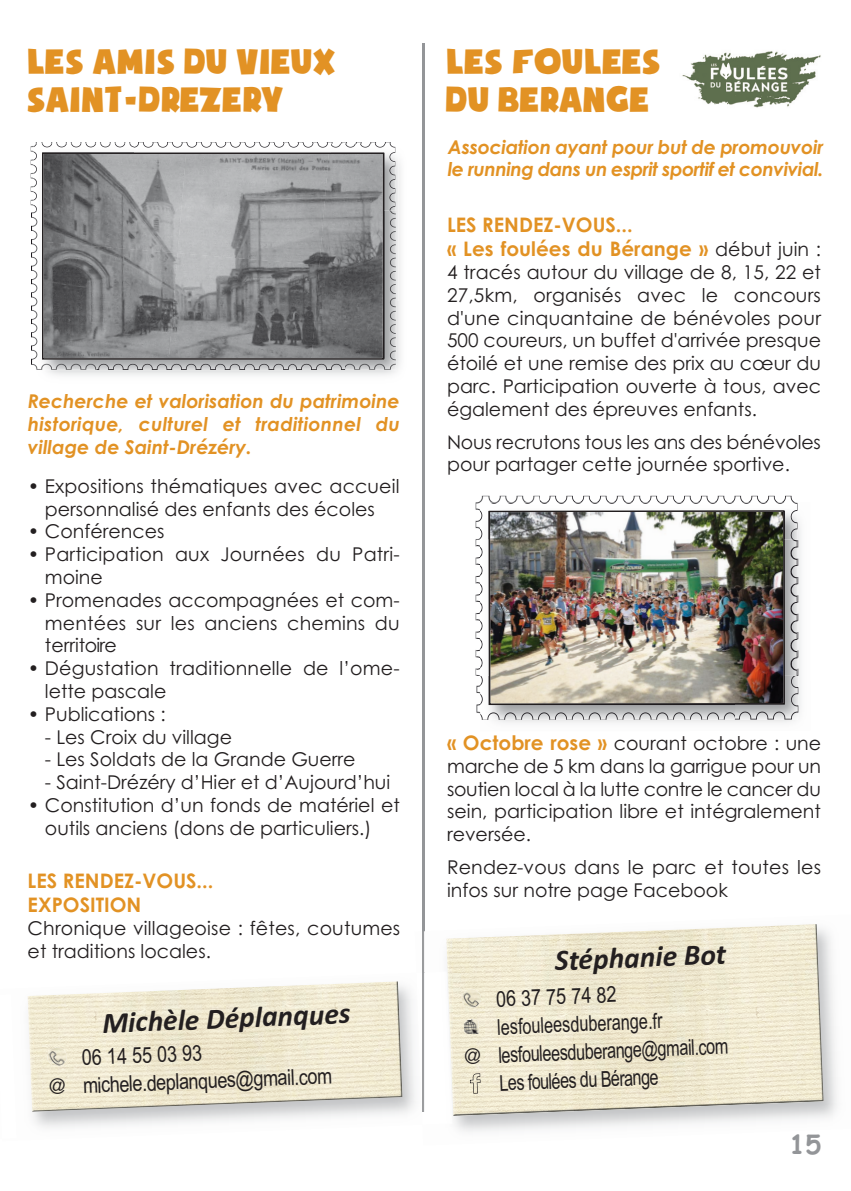
<style>
.page{position:relative;width:851px;height:1191px;background:#fff}
.page>*{position:absolute;margin:0;border:0;box-sizing:border-box;transform-origin:0 0}
.t1{font:40px/38px "Soupof Justice";color:#e29224}
.t2{font:italic 700 29.6px "Calibri";color:#231f20}
.t3{font:700 26px "Comic Sans MS";color:#939598}
.t4{font:22px "Arial Narrow";color:#231f20;scale:.9 1}
.t5{font:22px/27.8px "Arial Narrow";color:#231f20}
.t6{font:700 20px/24px "Century Gothic";color:#e29224}
.t7{font:19px/22.8px "Century Gothic";color:#231f20}
.t8{font:italic 700 19px/22.8px "Century Gothic";letter-spacing:-.015em;color:#e29224}
.s1{font-family:"Itc Kabel"}
.s2{font-weight:400;font-size:19px;color:#231f20}
.s3{font-weight:700;font-size:20px;color:#e29224}
</style>
<div class="page">
<hr style="left:422px;top:44px;width:2px;height:1068px;background:#939598">
<img style="left:446px;top:924px;width:377px;height:192px">
<img style="left:461px;top:989px;width:20px;height:18px">
<img style="left:464px;top:1019px;width:15px;height:15px">
<svg style="left:470px;top:1073px;width:10px;height:20px"></svg>
<img style="left:682px;top:51px;width:139px;height:57px">
<img style="left:476px;top:685px;width:4px;height:29px">
<img style="left:475px;top:496px;width:64px;height:180px">
<img style="left:539px;top:496px;width:256px;height:6px">
<img style="left:495px;top:502px;width:306px;height:221px">
<img style="left:735px;top:539px;width:63px;height:180px">
<img style="left:480px;top:676px;width:255px;height:44px">
<img style="left:480px;top:502px;width:317px;height:38px">
<img style="left:480px;top:540px;width:8px;height:136px">
<img style="left:784px;top:539px;width:13px;height:137px">
<img style="left:490px;top:512px;width:292px;height:191px">
<div style="left:488px;top:510px;width:296px;height:195px;border:1px solid #231f20"></div>
<img style="left:416px;top:971px;width:36px;height:145px">
<img style="left:28px;top:981px;width:374px;height:130px">
<img style="left:47px;top:1047px;width:20px;height:19px">
<img style="left:31px;top:142px;width:100px;height:64px">
<img style="left:138px;top:142px;width:253px;height:2px">
<img style="left:31px;top:212px;width:2px;height:153px">
<img style="left:33px;top:163px;width:368px;height:213px">
<img style="left:33px;top:144px;width:101px;height:67px">
<img style="left:395px;top:147px;width:3px;height:154px">
<img style="left:330px;top:144px;width:65px;height:67px">
<img style="left:134px;top:144px;width:196px;height:9px">
<img style="left:344px;top:211px;width:52px;height:159px">
<img style="left:98px;top:359px;width:246px;height:11px">
<img style="left:33px;top:370px;width:259px;height:1px">
<img style="left:44px;top:253px;width:125px;height:104px">
<img style="left:169px;top:253px;width:142px;height:104px">
<img style="left:311px;top:155px;width:71px;height:202px">
<img style="left:44px;top:155px;width:133px;height:98px">
<img style="left:177px;top:155px;width:152px;height:110px">
<div style="left:42px;top:153px;width:342px;height:206px;border:1px solid #231f20"></div>
<h1 class="t1" style="left:26px;top:45px;width:311px">LES AMIS DU VIEUX<br>SAINT-DREZERY</h1>
<p class="t8" style="left:28px;top:392px;width:373px;text-align:justify">Recherche et valorisation du patrimoine historique, culturel et traditionnel du village de Saint-Drézéry.</p>
<p class="t7" style="left:28px;top:476px;width:373px;text-align:center">• Expositions thématiques avec accueil personnalisé des enfants des écoles</p>
<p class="t7" style="left:28px;top:522px;width:138px">• Conférences</p>
<p class="t7" style="left:45px;top:545px;width:356px;text-indent:-17px">• Participation aux Journées du Patri&shy;moine</p>
<p class="t7" style="left:45px;top:590px;width:356px;text-align:justify;text-indent:-17px">• Promenades accompagnées et com&shy;mentées sur les anciens chemins du territoire</p>
<p class="t7" style="left:45px;top:659px;width:356px;text-indent:-17px">• Dégustation traditionnelle de l’ome&shy;lette pascale</p>
<p class="t7" style="left:28px;top:704px;width:139px">• Publications :</p>
<p class="t7" style="left:45px;top:727px;width:188px">- Les Croix du village</p>
<p class="t7" style="left:45px;top:750px;width:312px">- Les Soldats de la Grande Guerre</p>
<p class="t7" style="left:45px;top:773px;width:347px">- Saint-Drézéry d’Hier et d’Aujourd’hui</p>
<p class="t7" style="left:28px;top:795px;width:373px;text-align:center">• Constitution d’un fonds de matériel et outils anciens (dons de particuliers.)</p>
<p class="t6" style="left:28px;top:870px;width:187px">LES RENDEZ-VOUS...<br>EXPOSITION</p>
<p class="t7" style="left:28px;top:918px;width:374px">Chronique villageoise : fêtes, coutumes et traditions locales.</p>
<h2 class="t2" style="left:102px;top:1012px;width:250px;rotate:-2deg">Michèle Déplanques</h2>
<p class="t5" style="left:47px;top:1046px;width:285px;text-indent:34px;rotate:-2deg">06 14 55 03 93<br><span class="s1">@</span> michele.deplanques@gmail.com</p>
<h1 class="t1" style="left:445px;top:45px;width:217px">LES FOULEES<br>DU BERANGE</h1>
<p class="t8" style="left:448px;top:137px;width:377px">Association ayant pour but de promouvoir le running dans un esprit sportif et convivial.</p>
<p class="t6" style="left:447px;top:214px;width:375px">LES RENDEZ-VOUS...<br>« Les foulées du Bérange » <span class="s2">début juin :</span></p>
<p class="t7" style="left:447px;top:262px;width:375px;text-align:justify">4 tracés autour du village de 8, 15, 22 et 27,5km, organisés avec le concours d'une cinquantaine de bénévoles pour 500 coureurs, un buffet d'arrivée presque étoilé et une remise des prix au cœur du parc. Participation ouverte à tous, avec également des épreuves enfants.</p>
<p class="t7" style="left:447px;top:432px;width:375px">Nous recrutons tous les ans des bénévoles pour partager cette journée sportive.</p>
<p class="t7" style="left:447px;top:733px;width:375px;text-align:justify"><span class="s3">« Octobre rose »</span> courant octobre : une marche de 5 km dans la garrigue pour un soutien local à la lutte contre le cancer du sein, participation libre et intégralement reversée.</p>
<p class="t7" style="left:447px;top:857px;width:375px">Rendez-vous dans le parc et toutes les infos sur notre page Facebook</p>
<h2 class="t2" style="left:554px;top:950px;width:173px;rotate:-2deg">Stéphanie Bot</h2>
<p class="t5" style="left:495px;top:987px;width:122px;rotate:-2deg">06 37 75 74 82</p>
<p class="t4" style="left:497px;top:1018px;width:185px;rotate:-2deg">lesfouleesduberange.fr</p>
<p class="t4" style="left:463px;top:1047px;width:295px;rotate:-2deg"><span class="s1">@</span> lesfouleesduberange@gmail.com</p>
<p class="t4" style="left:499px;top:1074px;width:178px;rotate:-2deg">Les foulées du Bérange</p>
<h3 class="t3" style="left:789px;top:1129px;width:33px">15</h3>
</div>
